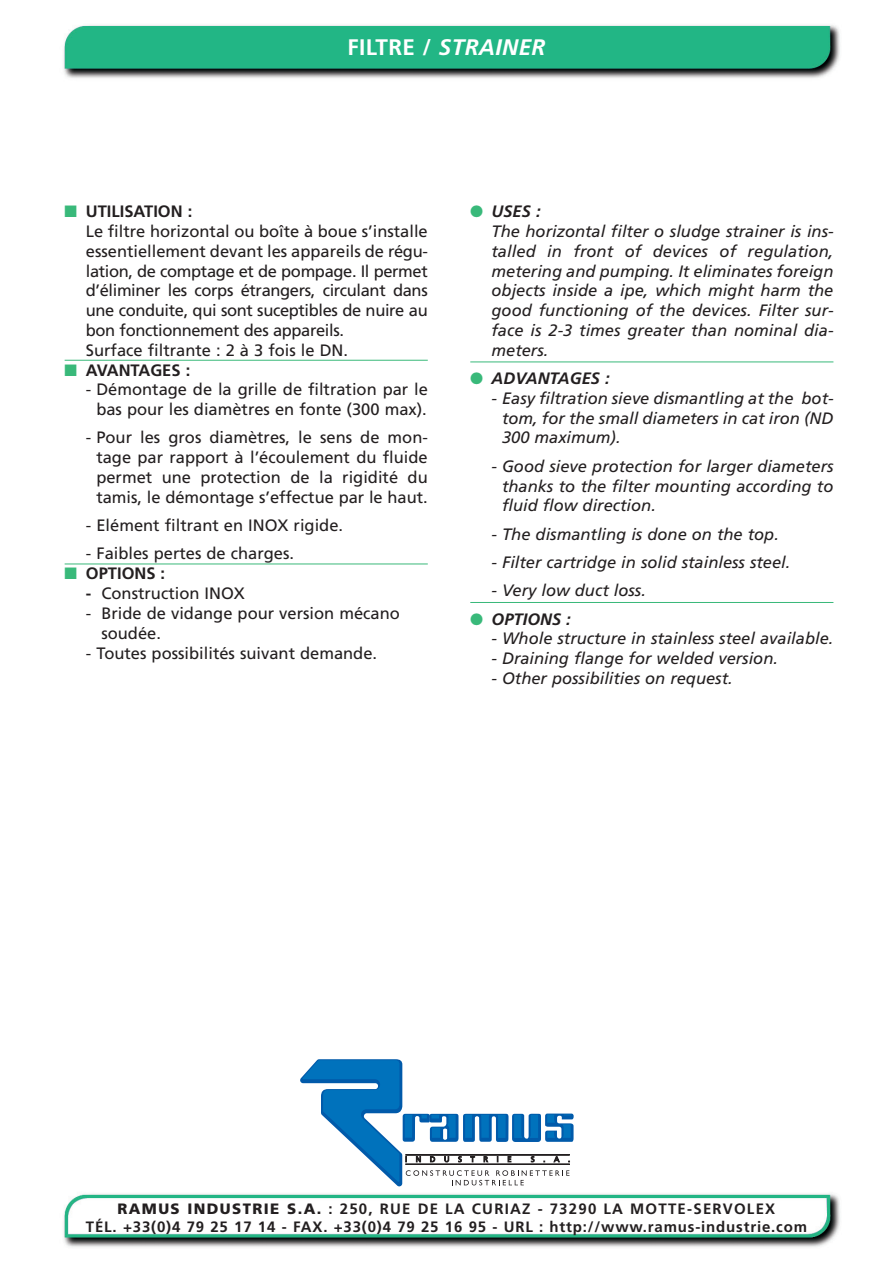
<style>
.page{position:relative;width:893px;height:1263px;background:#fff}
.page>*{position:absolute;margin:0;border:0;box-sizing:border-box;transform-origin:0 0}
.t1{font:italic 700 22.5px "Frutiger";letter-spacing:.015em;color:#fff}
.t2{font:italic 16.5px/19.8px "Frutiger";color:#231f20;text-align:justify}
.t3{font:16.5px/19.8px "Frutiger";color:#231f20;text-align:center}
.t4{font:16.5px/19.8px "Frutiger";letter-spacing:-.02em;color:#231f20}
.t5{font:italic 700 16.5px "Frutiger";color:#231f20}
.t6{font:700 16.5px "Frutiger";color:#231f20}
.t7{font:700 15px/18px "Frutiger";letter-spacing:.055em;color:#231f20;text-align:center}
.s1{font-style:normal}
.s2{color:#39b97a}
.s3{font-weight:700}
.s4{font-weight:900}
</style>
<div class="page">
<img style="left:63px;top:25px;width:777px;height:1222px">
<hr style="left:65px;top:360px;width:363px;height:1px;background:#39b97a">
<hr style="left:65px;top:564px;width:363px;height:1px;background:#39b97a">
<hr style="left:470px;top:362px;width:363px;height:1px;background:#39b97a">
<hr style="left:470px;top:602px;width:363px;height:1px;background:#39b97a">
<svg style="left:300px;top:1059px;width:274px;height:127px"></svg>
<h1 class="t1" style="left:348px;top:38px;width:199px"><span class="s1">FILTRE /</span> STRAINER</h1>
<p class="t4" style="left:86px;top:203px;width:344px;text-indent:-21px"><span class="s2">■</span> <span class="s3">UTILISATION :<br></span>Le filtre horizontal ou boîte à boue s’installe essentiellement devant les appareils de régu&shy;lation, de comptage et de pompage. Il permet d’éliminer les corps étrangers, circulant dans une conduite, qui sont suceptibles de nuire au bon fonctionnement des appareils.<br>Surface filtrante : 2 à 3 fois le DN.</p>
<p class="t6" style="left:65px;top:363px;width:127px"><span class="s2">■</span> AVANTAGES :</p>
<p class="t3" style="left:86px;top:381px;width:344px">- Démontage de la grille de filtration par le bas pour les diamètres en fonte (300 max).</p>
<p class="t3" style="left:96px;top:429px;width:333px;text-align:justify;text-indent:-10px">- Pour les gros diamètres, le sens de mon&shy;tage par rapport à l’écoulement du fluide permet une protection de la rigidité du tamis, le démontage s’effectue par le haut.</p>
<p class="t3" style="left:86px;top:517px;width:259px">- Elément filtrant en INOX rigide.</p>
<p class="t3" style="left:86px;top:545px;width:210px">- Faibles pertes de charges.</p>
<p class="t6" style="left:65px;top:567px;width:102px"><span class="s2">■</span> OPTIONS :</p>
<p class="t3" style="left:86px;top:585px;width:161px"><span class="s3">-</span> Construction INOX</p>
<p class="t3" style="left:101px;top:604px;width:300px;text-align:left;text-indent:-15px">- Bride de vidange pour version mécano soudée.</p>
<p class="t3" style="left:86px;top:644px;width:293px">- Toutes possibilités suivant demande.</p>
<p class="t2" style="left:491px;top:203px;width:344px;text-align:left;text-indent:-21px"><span class="s2">●</span> <span class="s3">USES :<br></span>The horizontal filter o sludge strainer is ins&shy;talled in front of devices of regulation, metering and pumping. It eliminates foreign objects inside a ipe, which might harm the good functioning of the devices. Filter sur&shy;face is 2-3 times greater than nominal dia&shy;meters.</p>
<p class="t5" style="left:470px;top:372px;width:141px"><span class="s2">●</span> ADVANTAGES :</p>
<p class="t2" style="left:502px;top:389px;width:333px;text-indent:-10px">- Easy filtration sieve dismantling at the bot&shy;tom, for the small diameters in cat iron (ND 300 maximum).</p>
<p class="t2" style="left:502px;top:457px;width:333px;text-indent:-10px">- Good sieve protection for larger diameters thanks to the filter mounting according to fluid flow direction.</p>
<p class="t2" style="left:492px;top:525px;width:289px">- The dismantling is done on the top.</p>
<p class="t2" style="left:492px;top:554px;width:300px">- Filter cartridge in solid stainless steel.</p>
<p class="t2" style="left:492px;top:582px;width:156px">- Very low duct loss.</p>
<p class="t5" style="left:470px;top:612px;width:102px"><span class="s2">●</span> OPTIONS :</p>
<p class="t2" style="left:492px;top:630px;width:343px">- Whole structure in stainless steel available.</p>
<p class="t2" style="left:492px;top:650px;width:288px">- Draining flange for welded version.</p>
<p class="t2" style="left:492px;top:670px;width:243px">- Other possibilities on request.</p>
<p class="t7" style="left:86px;top:1201px;width:722px"><span class="s4">RAMUS INDUSTRIE S.A.</span> : 250, RUE DE LA CURIAZ - 73290 LA MOTTE-SERVOLEX<br>TÉL. +33(0)4 79 25 17 14 - FAX. +33(0)4 79 25 16 95 - URL : http://www.ramus-industrie.com</p>
</div>
